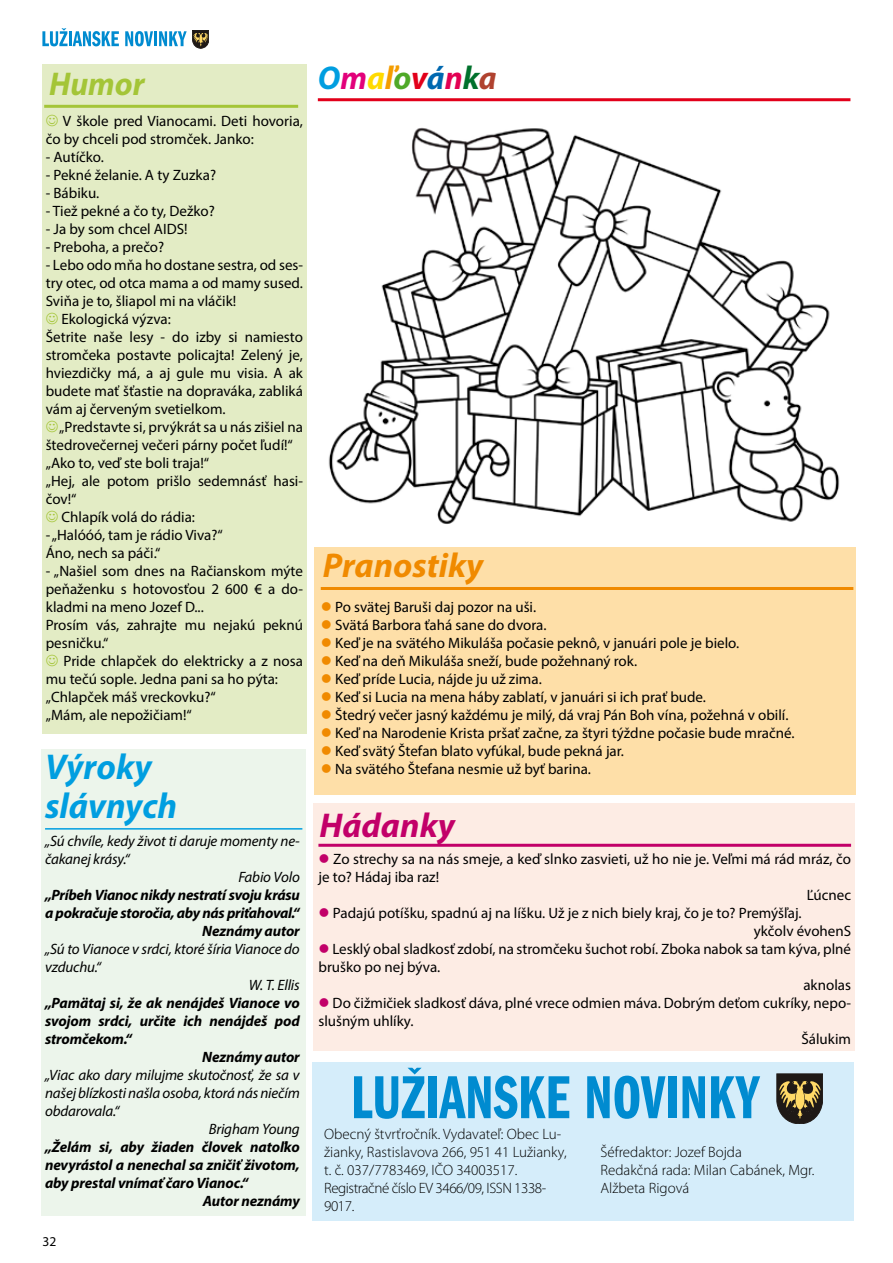
<style>
.page{position:relative;width:893px;height:1263px;background:#fff}
.page>*{position:absolute;margin:0;border:0;box-sizing:border-box;transform-origin:0 0}
.t1{font:italic 700 36px/39px "Myriad Pro";color:#009ee0}
.t2{font:italic 700 34.5px "Myriad Pro";color:#f08a00}
.t3{font:italic 700 34.5px "Myriad Pro";color:#c20069}
.t4{font:italic 700 33px "Myriad Pro";color:#009ee0}
.t5{font:italic 700 33px "Myriad Pro";color:#a4c537}
.t6{font:15px/18px "Myriad Pro";color:#000}
.t7{font:italic 700 15px/18px "Myriad Pro";letter-spacing:-.01em;color:#000;text-align:right}
.t8{font:italic 15px "Myriad Pro";letter-spacing:-.01em;color:#000}
.t9{font:300 15px/18px "Myriad Pro";color:#000}
.t10{font:13.5px "Myriad Pro";color:#000}
.s1{color:#e2007a}
.s2{color:#ffda00}
.s3{color:#f49d00}
.s4{color:#4fa928}
.s5{color:#e2001a}
.s6{color:#0068b0}
.s7{color:#e30053}
.s8{color:#00712c}
.s9{color:#b0422f}
.s10{color:#f08a00}
.s11{color:#c20069}
</style>
<div class="page">
<svg style="left:125px;top:31px;width:28px;height:15px"></svg>
<hr style="left:154px;top:31px;width:3px;height:15px;background:#008bd0">
<svg style="left:159px;top:31px;width:28px;height:15px"></svg>
<svg style="left:193px;top:30px;width:16px;height:18px"></svg>
<svg style="left:42px;top:28px;width:77px;height:18px"></svg>
<div style="left:41px;top:749px;width:265px;height:466px;background:#ecf5eb"></div>
<hr style="left:45px;top:828px;width:257px;height:2px;background:#009ee0">
<div style="left:312px;top:1062px;width:542px;height:158px;background:#d5edfa"></div>
<div style="left:428px;top:1076px;width:9px;height:42px;background:#008bd0"></div>
<svg style="left:439px;top:1075px;width:130px;height:44px"></svg>
<svg style="left:587px;top:1075px;width:78px;height:44px"></svg>
<div style="left:668px;top:1076px;width:8px;height:42px;background:#008bd0"></div>
<svg style="left:682px;top:1076px;width:23px;height:42px"></svg>
<svg style="left:711px;top:1076px;width:49px;height:42px"></svg>
<svg style="left:777px;top:1074px;width:46px;height:50px;background:#665b3f"></svg>
<svg style="left:354px;top:1068px;width:71px;height:51px"></svg>
<hr style="left:318px;top:98px;width:532px;height:3px;background:#e2001a">
<div style="left:314px;top:803px;width:541px;height:247px;background:#fdece4"></div>
<hr style="left:318px;top:844px;width:533px;height:3px;background:#c20069">
<div style="left:43px;top:64px;width:264px;height:669px;background:#e3ecc5"></div>
<hr style="left:44px;top:105px;width:254px;height:3px;background:#a4c537">
<div style="left:314px;top:548px;width:542px;height:247px;background:#fedfa8"></div>
<hr style="left:321px;top:587px;width:532px;height:3px;background:#f08a00">
<img style="left:328px;top:127px;width:512px;height:397px">
<h3 class="t5" style="left:49px;top:63px;width:97px">Humor</h3>
<p class="t6" style="left:46px;top:112px;width:259px;text-indent:17px">V škole pred Vianocami. Deti hovoria, čo by chceli pod stromček. Janko:</p>
<p class="t6" style="left:46px;top:148px;width:60px">- Autíčko.</p>
<p class="t6" style="left:46px;top:166px;width:172px">- Pekné želanie. A ty Zuzka?</p>
<p class="t6" style="left:46px;top:184px;width:55px">- Bábiku.</p>
<p class="t6" style="left:46px;top:202px;width:171px">- Tiež pekné a čo ty, Dežko?</p>
<p class="t6" style="left:46px;top:220px;width:143px">- Ja by som chcel AIDS!</p>
<p class="t6" style="left:46px;top:238px;width:120px">- Preboha, a prečo?</p>
<p class="t6" style="left:46px;top:256px;width:259px">- Lebo odo mňa ho dostane sestra, od ses-</p>
<p class="t6" style="left:46px;top:274px;width:259px">try otec, od otca mama a od mamy sused.</p>
<p class="t6" style="left:46px;top:292px;width:192px">Sviňa je to, šliapol mi na vláčik!</p>
<p class="t6" style="left:62px;top:310px;width:111px">Ekologická výzva:</p>
<p class="t6" style="left:46px;top:328px;width:259px">Šetrite naše lesy - do izby si namiesto</p>
<p class="t6" style="left:46px;top:346px;width:259px">stromčeka postavte policajta! Zelený je,</p>
<p class="t6" style="left:46px;top:364px;width:259px">hviezdičky má, a aj gule mu visia. A ak</p>
<p class="t6" style="left:46px;top:382px;width:259px">budete mať šťastie na dopraváka, zabliká</p>
<p class="t6" style="left:46px;top:400px;width:181px">vám aj červeným svetielkom.</p>
<p class="t6" style="left:59px;top:418px;width:245px">„Predstavte si, prvýkrát sa u nás zišiel na</p>
<p class="t6" style="left:46px;top:436px;width:249px">štedrovečernej večeri párny počet ľudí!“</p>
<p class="t6" style="left:46px;top:454px;width:165px">„Ako to, veď ste boli traja!“</p>
<p class="t6" style="left:46px;top:472px;width:259px">„Hej, ale potom prišlo sedemnásť hasi-</p>
<p class="t6" style="left:46px;top:490px;width:32px">čov!“</p>
<p class="t6" style="left:62px;top:508px;width:135px">Chlapík volá do rádia:</p>
<p class="t6" style="left:46px;top:526px;width:179px">- „Halóóó, tam je rádio Viva?“<br>Áno, nech sa páči.“</p>
<p class="t6" style="left:46px;top:562px;width:259px">- „Našiel som dnes na Račianskom mýte peňaženku s hotovosťou 2 600 € a do&shy;kladmi na meno Jozef D...<br>Prosím vás, zahrajte mu nejakú peknú pesničku.“</p>
<p class="t6" style="left:46px;top:652px;width:259px;text-indent:18px">Pride chlapček do elektricky a z nosa mu tečú sople. Jedna pani sa ho pýta: „Chlapček máš vreckovku?“<br>„Mám, ale nepožičiam!“</p>
<h1 class="t1" style="left:45px;top:747px;width:134px">Výroky slávnych</h1>
<p class="t8" style="left:45px;top:832px;width:256px">„Sú chvíle, kedy život ti daruje momenty ne-</p>
<p class="t8" style="left:45px;top:850px;width:86px">čakanej krásy.“</p>
<p class="t8" style="left:238px;top:868px;width:63px">Fabio Volo</p>
<p class="t7" style="left:45px;top:885px;width:256px">„Príbeh Vianoc nikdy nestratí svoju krásu a pokračuje storočia, aby nás priťahoval.“<br>Neznámy autor</p>
<p class="t8" style="left:45px;top:940px;width:256px">„Sú to Vianoce v srdci, ktoré šíria Vianoce do</p>
<p class="t8" style="left:45px;top:958px;width:57px">vzduchu.“</p>
<p class="t8" style="left:249px;top:976px;width:52px">W. T. Ellis</p>
<p class="t7" style="left:45px;top:993px;width:256px">„Pamätaj si, že ak nenájdeš Vianoce vo</p>
<p class="t7" style="left:45px;top:1011px;width:256px">svojom srdci, určite ich nenájdeš pod</p>
<p class="t7" style="left:45px;top:1029px;width:88px">stromčekom.“</p>
<p class="t7" style="left:202px;top:1047px;width:99px">Neznámy autor</p>
<p class="t8" style="left:45px;top:1066px;width:256px">„Viac ako dary milujme skutočnosť, že sa v</p>
<p class="t8" style="left:45px;top:1084px;width:256px">našej blízkosti našla osoba, ktorá nás niečím</p>
<p class="t8" style="left:45px;top:1102px;width:76px">obdarovala.“</p>
<p class="t8" style="left:209px;top:1120px;width:93px">Brigham Young</p>
<p class="t7" style="left:45px;top:1137px;width:256px">„Želám si, aby žiaden človek natoľko</p>
<p class="t7" style="left:45px;top:1155px;width:256px">nevyrástol a nenechal sa zničiť životom,</p>
<p class="t7" style="left:45px;top:1173px;width:205px">aby prestal vnímať čaro Vianoc.“</p>
<p class="t7" style="left:203px;top:1191px;width:98px">Autor neznámy</p>
<p class="t10" style="left:43px;top:1233px;width:15px">32</p>
<h3 class="t4" style="left:318px;top:56px;width:180px">O<span class="s1">m</span><span class="s2">a</span><span class="s3">ľ</span><span class="s4">o</span><span class="s5">v</span><span class="s6">á</span><span class="s7">n</span><span class="s8">k</span><span class="s9">a</span></h3>
<h2 class="t2" style="left:323px;top:543px;width:162px">Pranostiky</h2>
<p class="t6" style="left:321px;top:598px;width:217px"><span class="s10">●</span> Po svätej Baruši daj pozor na uši.</p>
<p class="t6" style="left:321px;top:616px;width:227px"><span class="s10">●</span> Svätá Barbora ťahá sane do dvora.</p>
<p class="t6" style="left:321px;top:634px;width:420px"><span class="s10">●</span> Keď je na svätého Mikuláša počasie peknô, v januári pole je bielo.</p>
<p class="t6" style="left:321px;top:652px;width:318px"><span class="s10">●</span> Keď na deň Mikuláša sneží, bude požehnaný rok.</p>
<p class="t6" style="left:321px;top:670px;width:222px"><span class="s10">●</span> Keď príde Lucia, nájde ju už zima.</p>
<p class="t6" style="left:321px;top:688px;width:387px"><span class="s10">●</span> Keď si Lucia na mena háby zablatí, v januári si ich prať bude.</p>
<p class="t6" style="left:321px;top:706px;width:469px"><span class="s10">●</span> Štedrý večer jasný každému je milý, dá vraj Pán Boh vína, požehná v obilí.</p>
<p class="t6" style="left:321px;top:724px;width:475px"><span class="s10">●</span> Keď na Narodenie Krista pršať začne, za štyri týždne počasie bude mračné.</p>
<p class="t6" style="left:321px;top:742px;width:305px"><span class="s10">●</span> Keď svätý Štefan blato vyfúkal, bude pekná jar.</p>
<p class="t6" style="left:321px;top:760px;width:272px"><span class="s10">●</span> Na svätého Štefana nesmie už byť barina.</p>
<h2 class="t3" style="left:320px;top:802px;width:137px">Hádanky</h2>
<p class="t6" style="left:318px;top:850px;width:534px"><span class="s11">●</span> Zo strechy sa na nás smeje, a keď slnko zasvieti, už ho nie je. Veľmi má rád mráz, čo</p>
<p class="t6" style="left:318px;top:868px;width:122px">je to? Hádaj iba raz!</p>
<p class="t6" style="left:807px;top:886px;width:46px">Ľúcnec</p>
<p class="t6" style="left:754px;top:904px;width:99px;text-indent:-435px"><span class="s11">●</span> Padajú potíšku, spadnú aj na líšku. Už je z nich biely kraj, čo je to? Premýšľaj.<br>ykčolv évohenS</p>
<p class="t6" style="left:318px;top:940px;width:534px"><span class="s11">●</span> Lesklý obal sladkosť zdobí, na stromčeku šuchot robí. Zboka nabok sa tam kýva, plné</p>
<p class="t6" style="left:318px;top:958px;width:123px">bruško po nej býva.</p>
<p class="t6" style="left:803px;top:976px;width:49px">aknolas</p>
<p class="t6" style="left:318px;top:994px;width:534px"><span class="s11">●</span> Do čižmičiek sladkosť dáva, plné vrece odmien máva. Dobrým deťom cukríky, nepo-</p>
<p class="t6" style="left:318px;top:1012px;width:97px">slušným uhlíky.</p>
<p class="t6" style="left:801px;top:1030px;width:51px">Šálukim</p>
<p class="t9" style="left:324px;top:1125px;width:244px">Obecný štvrťročník. Vydavateľ: Obec Lu&shy;žianky, Rastislavova 266, 951 41 Lužianky, t. č. 037/7783469, IČO 34003517.<br>Registračné číslo EV 3466/09, ISSN 1338- 9017.</p>
<p class="t9" style="left:600px;top:1143px;width:216px">Šéfredaktor: Jozef Bojda<br>Redakčná rada: Milan Cabánek, Mgr.<br>Alžbeta Rigová</p>
</div>
